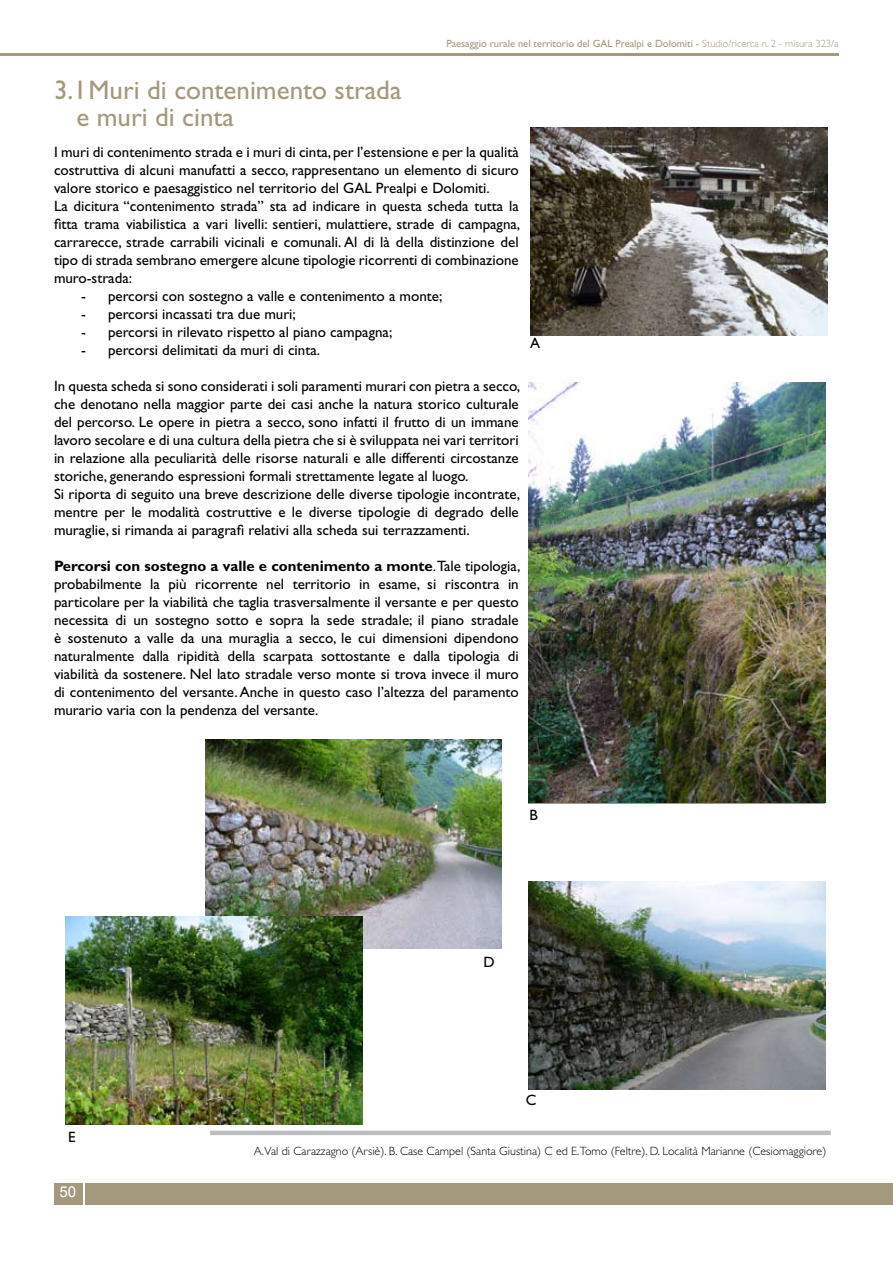
<style>
.page{position:relative;width:893px;height:1263px;background:#fff}
.page>*{position:absolute;margin:0;border:0;box-sizing:border-box;transform-origin:0 0}
.t1{font:27px/27px "Gill Sans";color:#a4997d}
.t2{font:15px/18px "Gill Sans";color:#000}
.t3{font:15px "Arial";color:#fff}
.t4{font:300 12px "Gill Sans";color:#000}
.t5{font:10.5px "Gill Sans";color:#a4997d}
.s1{font-weight:300}
.s2{font-weight:700}
</style>
<div class="page">
<div style="left:86px;top:1183px;width:807px;height:21px;background:#a4997d"></div>
<div style="left:54px;top:1183px;width:29px;height:22px;background:#a4997d"></div>
<hr style="left:0;top:54px;width:839px;height:2px;background:#a4997d">
<img style="left:530px;top:128px;width:297px;height:208px">
<img style="left:528px;top:383px;width:297px;height:420px">
<img style="left:528px;top:881px;width:297px;height:208px">
<img style="left:205px;top:740px;width:297px;height:208px">
<img style="left:66px;top:916px;width:296px;height:208px">
<div style="left:210px;top:1130px;width:621px;height:5px;background:#bcbdbf"></div>
<p class="t5" style="left:446px;top:38px;width:394px">Paesaggio rurale nel territorio del GAL Prealpi e Dolomiti - <span class="s1">Studio/ricerca n. 2 - misura 323/a</span></p>
<h1 class="t1" style="left:77px;top:77px;width:326px;text-indent:-23px">3.1muri di contenimento strada e muri di cinta</h1>
<p class="t2" style="left:54px;top:143px;width:468px">I muri di contenimento strada e i muri di cinta, per l’estensione e per la qualità costruttiva di alcuni manufatti a secco, rappresentano un elemento di sicuro valore storico e paesaggistico nel territorio del GAL Prealpi e Dolomiti.<br>La dicitura “contenimento strada” sta ad indicare in questa scheda tutta la fitta trama viabilistica a vari livelli: sentieri, mulattiere, strade di campagna, carrarecce, strade carrabili vicinali e comunali. Al di là della distinzione del tipo di strada sembrano emergere alcune tipologie ricorrenti di combinazione muro-strada:</p>
<p class="t2" style="left:81px;top:287px;width:363px">- percorsi con sostegno a valle e contenimento a monte;</p>
<p class="t2" style="left:81px;top:305px;width:216px">- percorsi incassati tra due muri;</p>
<p class="t2" style="left:81px;top:323px;width:313px">- percorsi in rilevato rispetto al piano campagna;</p>
<p class="t2" style="left:81px;top:341px;width:241px">- percorsi delimitati da muri di cinta.</p>
<p class="t2" style="left:54px;top:377px;width:468px">In questa scheda si sono considerati i soli paramenti murari con pietra a secco, che denotano nella maggior parte dei casi anche la natura storico culturale del percorso. Le opere in pietra a secco, sono infatti il frutto di un immane lavoro secolare e di una cultura della pietra che si è sviluppata nei vari territori in relazione alla peculiarità delle risorse naturali e alle differenti circostanze storiche, generando espressioni formali strettamente legate al luogo.<br>Si riporta di seguito una breve descrizione delle diverse tipologie incontrate, mentre per le modalità costruttive e le diverse tipologie di degrado delle muraglie, si rimanda ai paragrafi relativi alla scheda sui terrazzamenti.</p>
<p class="t2" style="left:54px;top:557px;width:468px;text-align:justify"><span class="s2">Percorsi con sostegno a valle e contenimento a monte</span>.Tale tipologia, probabilmente la più ricorrente nel territorio in esame, si riscontra in particolare per la viabilità che taglia trasversalmente il versante e per questo necessita di un sostegno sotto e sopra la sede stradale; il piano stradale è sostenuto a valle da una muraglia a secco, le cui dimensioni dipendono naturalmente dalla ripidità della scarpata sottostante e dalla tipologia di viabilità da sostenere. Nel lato stradale verso monte si trova invece il muro di contenimento del versante. Anche in questo caso l’altezza del paramento murario varia con la pendenza del versante.</p>
<p class="t2" style="left:530px;top:334px;width:12px">A</p>
<p class="t2" style="left:529px;top:806px;width:10px">B</p>
<p class="t2" style="left:483px;top:953px;width:13px">D</p>
<p class="t2" style="left:68px;top:1127px;width:9px">E</p>
<p class="t3" style="left:60px;top:1184px;width:18px">50</p>
<p class="t2" style="left:526px;top:1091px;width:12px">C</p>
<p class="t4" style="left:254px;top:1144px;width:574px">A.Val di Carazzagno (Arsiè). B. Case Campel (Santa Giustina) C ed E.Tomo (Feltre). D. Località Marianne (Cesiomaggiore)</p>
</div>
